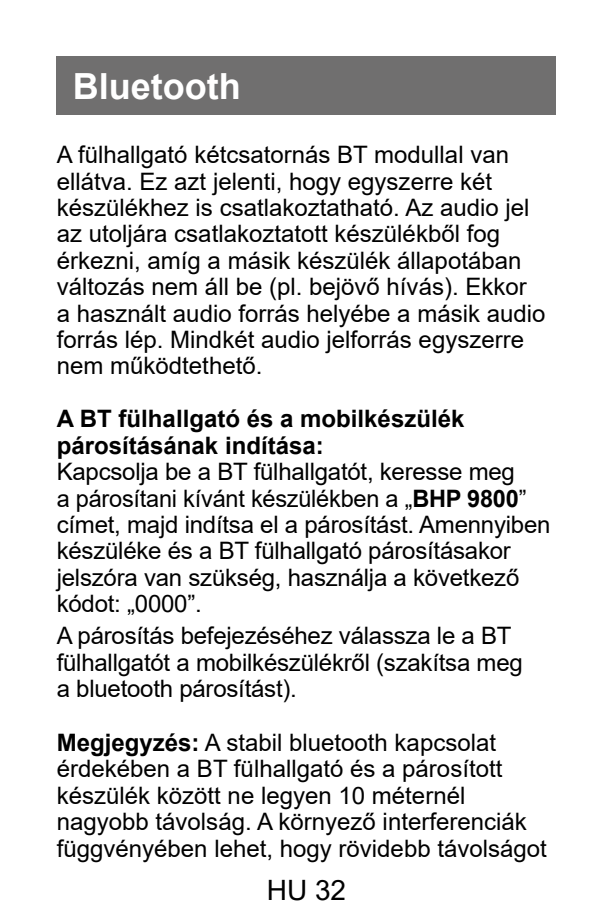
<style>
.page{position:relative;width:613px;height:919px;background:#fff}
.page>*{position:absolute;margin:0;border:0;box-sizing:border-box;transform-origin:0 0}
.t1{font:700 36px "Arial";color:#fff}
.t2{font:28px "Arial";color:#000}
.t3{font:24px/26.4px "Arial";color:#000}
.t4{font:700 24px/26.4px "Arial";color:#000}
.s1{font-weight:700}
</style>
<div class="page">
<div style="left:57px;top:57px;width:499px;height:58px;background:#706f6f"></div>
<h1 class="t1" style="left:73px;top:61px;width:169px">Bluetooth</h1>
<p class="t3" style="left:57px;top:141px;width:490px">A fülhallgató kétcsatornás BT modullal van ellátva. Ez azt jelenti, hogy egyszerre két készülékhez is csatlakoztatható. Az audio jel az utoljára csatlakoztatott készülékből fog érkezni, amíg a másik készülék állapotában változás nem áll be (pl. bejövő hívás). Ekkor a használt audio forrás helyébe a másik audio forrás lép. Mindkét audio jelforrás egyszerre nem működtethető.</p>
<p class="t4" style="left:57px;top:406px;width:409px">A BT fülhallgató és a mobilkészülék párosításának indítása:</p>
<p class="t3" style="left:57px;top:458px;width:495px">Kapcsolja be a BT fülhallgatót, keresse meg<br>a párosítani kívánt készülékben a „<span class="s1">BHP 9800</span>” címet, majd indítsa el a párosítást. Amennyiben készüléke és a BT fülhallgató párosításakor jelszóra van szükség, használja a következő kódot: „0000”.</p>
<p class="t3" style="left:57px;top:622px;width:467px">A párosítás befejezéséhez válassza le a BT fülhallgatót a mobilkészülékről (szakítsa meg a bluetooth párosítást).</p>
<p class="t3" style="left:57px;top:729px;width:491px"><span class="s1">Megjegyzés:</span> A stabil bluetooth kapcsolat érdekében a BT fülhallgató és a párosított készülék között ne legyen 10 méternél nagyobb távolság. A környező interferenciák függvényében lehet, hogy rövidebb távolságot</p>
<p class="t2" style="left:266px;top:870px;width:81px">HU 32</p>
</div>
